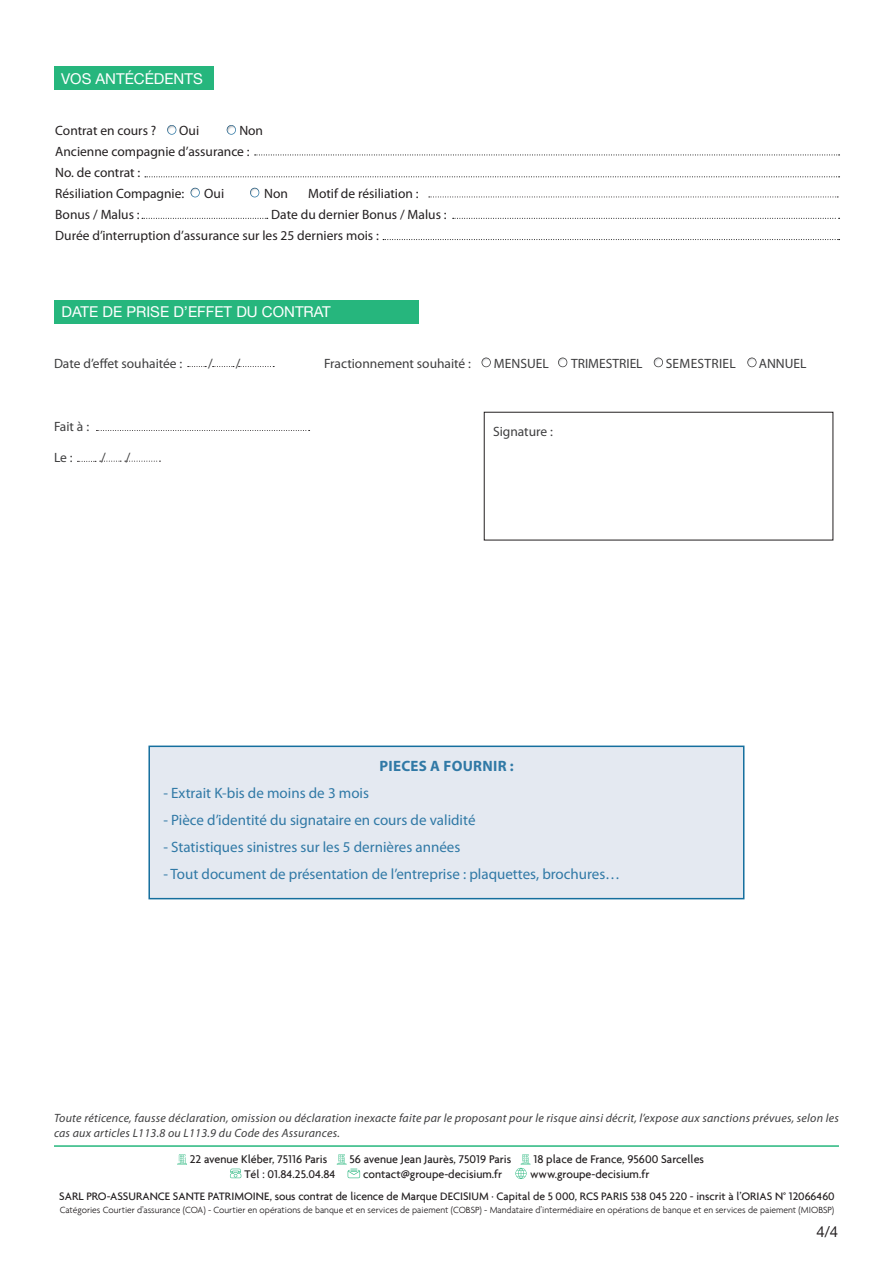
<style>
.page{position:relative;width:893px;height:1263px;background:#fff}
.page>*{position:absolute;margin:0;border:0;box-sizing:border-box;transform-origin:0 0}
.t1{font:15px "Myriad Pro";color:#3079a6}
.t2{font:15px "Helvetica Neue LT Std";color:#fff}
.t3{font:700 15px "Myriad Pro";letter-spacing:.02em;color:#3079a6}
.t4{font:15px "Helvetica Neue LT Std";color:#231f20}
.t5{font:13.5px/21px "Myriad Pro";color:#231f20}
.t6{font:13.5px "Myriad Pro";color:#3e3e3f}
.t7{font:13.5px "Myriad Pro";letter-spacing:.02em;color:#3e3e3f}
.t8{font:italic 12px/14.4px "Myriad Pro";letter-spacing:.02em;color:#3e3e3f}
.t9{font:500 12px "Agenda";color:#231f20}
.t10{font:500 11.7px "Agenda";color:#231f20}
.t11{font:300 9.6px "Agenda";color:#231f20}
</style>
<div class="page">
<div style="left:55px;top:300px;width:364px;height:24px;background:#26b67d"></div>
<svg style="left:482px;top:358px;width:9px;height:9px"></svg>
<svg style="left:558px;top:358px;width:9px;height:9px"></svg>
<svg style="left:654px;top:358px;width:9px;height:9px"></svg>
<svg style="left:747px;top:358px;width:9px;height:9px"></svg>
<svg style="left:96px;top:430px;width:214px;height:1px"></svg>
<svg style="left:77px;top:461px;width:83px;height:1px"></svg>
<svg style="left:188px;top:366px;width:18px;height:1px"></svg>
<svg style="left:213px;top:366px;width:61px;height:1px"></svg>
<div style="left:148px;top:745px;width:596px;height:154px;background:#e4e9f1;border:2px solid #156f9e"></div>
<hr style="left:54px;top:1145px;width:785px;height:2px;background:#26b67d">
<svg style="left:230px;top:1169px;width:11px;height:9px"></svg>
<svg style="left:177px;top:1154px;width:10px;height:11px"></svg>
<svg style="left:337px;top:1154px;width:23px;height:24px"></svg>
<svg style="left:515px;top:1154px;width:15px;height:25px"></svg>
<div style="left:54px;top:66px;width:160px;height:24px;background:#26b67d"></div>
<svg style="left:142px;top:218px;width:126px;height:1px"></svg>
<svg style="left:145px;top:176px;width:695px;height:1px"></svg>
<svg style="left:255px;top:155px;width:585px;height:1px"></svg>
<svg style="left:167px;top:125px;width:9px;height:10px"></svg>
<svg style="left:191px;top:188px;width:9px;height:9px"></svg>
<svg style="left:227px;top:125px;width:9px;height:10px"></svg>
<svg style="left:250px;top:188px;width:9px;height:9px"></svg>
<svg style="left:429px;top:197px;width:409px;height:1px"></svg>
<svg style="left:453px;top:218px;width:387px;height:1px"></svg>
<svg style="left:383px;top:239px;width:457px;height:1px"></svg>
<p class="t2" style="left:61px;top:69px;width:143px">VOS ANTÉCÉDENTS</p>
<p class="t5" style="left:55px;top:119px;width:103px">Contrat en cours ?</p>
<p class="t5" style="left:179px;top:119px;width:21px">Oui</p>
<p class="t5" style="left:55px;top:119px;width:209px;text-indent:184px">Non<br>Ancienne compagnie d’assurance :<br>No. de contrat :<br>Résiliation Compagnie:</p>
<p class="t5" style="left:204px;top:182px;width:21px">Oui</p>
<p class="t5" style="left:264px;top:182px;width:25px">Non</p>
<p class="t5" style="left:308px;top:182px;width:112px">Motif de résiliation :</p>
<p class="t5" style="left:55px;top:203px;width:86px">Bonus / Malus :</p>
<p class="t5" style="left:55px;top:203px;width:393px;text-indent:216px">Date du dernier Bonus / Malus :<br>Durée d’interruption d’assurance sur les 25 derniers mois :</p>
<p class="t2" style="left:62px;top:303px;width:271px">DATE DE PRISE D’EFFET DU CONTRAT</p>
<p class="t6" style="left:54px;top:355px;width:130px">Date d’effet souhaitée :</p>
<p class="t6" style="left:208px;top:355px;width:6px">/</p>
<p class="t6" style="left:236px;top:355px;width:6px">/</p>
<p class="t6" style="left:324px;top:355px;width:149px">Fractionnement souhaité :</p>
<p class="t6" style="left:494px;top:355px;width:56px">MENSUEL</p>
<p class="t6" style="left:571px;top:355px;width:73px">TRIMESTRIEL</p>
<p class="t7" style="left:666px;top:355px;width:72px">SEMESTRIEL</p>
<p class="t6" style="left:759px;top:355px;width:49px">ANNUEL</p>
<p class="t6" style="left:54px;top:418px;width:37px">Fait à :</p>
<p class="t6" style="left:54px;top:449px;width:20px">Le :</p>
<p class="t6" style="left:101px;top:449px;width:6px">/</p>
<p class="t6" style="left:126px;top:449px;width:6px">/</p>
<p class="t6" style="left:493px;top:423px;width:61px">Signature :</p>
<p class="t3" style="left:379px;top:756px;width:136px">PIECES A FOURNIR :</p>
<p class="t1" style="left:163px;top:783px;width:207px">- Extrait K-bis de moins de 3 mois</p>
<p class="t1" style="left:163px;top:810px;width:314px">- Pièce d’identité du signataire en cours de validité</p>
<p class="t1" style="left:163px;top:837px;width:298px">- Statistiques sinistres sur les 5 dernières années</p>
<p class="t1" style="left:163px;top:864px;width:458px">- Tout document de présentation de l’entreprise : plaquettes, brochures…</p>
<p class="t8" style="left:54px;top:1111px;width:786px">Toute réticence, fausse déclaration, omission ou déclaration inexacte faite par le proposant pour le risque ainsi décrit, l’expose aux sanctions prévues, selon les cas aux articles L113.8 ou L113.9 du Code des Assurances.</p>
<p class="t9" style="left:190px;top:1152px;width:139px">22 avenue Kléber, 75116 Paris</p>
<p class="t9" style="left:349px;top:1152px;width:163px">56 avenue Jean Jaurès, 75019 Paris</p>
<p class="t9" style="left:533px;top:1152px;width:172px">18 place de France, 95600 Sarcelles</p>
<p class="t9" style="left:244px;top:1166px;width:93px">Tél : 01.84.25.04.84</p>
<p class="t9" style="left:363px;top:1166px;width:141px">contact@groupe-decisium.fr</p>
<p class="t9" style="left:530px;top:1166px;width:121px">www.groupe-decisium.fr</p>
<p class="t10" style="left:59px;top:1189px;width:777px">SARL PRO-ASSURANCE SANTE PATRIMOINE, sous contrat de licence de Marque DECISIUM · Capital de 5 000, RCS PARIS 538 045 220 - inscrit à l’ORIAS N° 12066460</p>
<p class="t11" style="left:60px;top:1204px;width:776px">Catégories Courtier d’assurance (COA) - Courtier en opérations de banque et en services de paiement (COBSP) - Mandataire d’intermédiaire en opérations de banque et en services de paiement (MIOBSP)</p>
<p class="t4" style="left:816px;top:1222px;width:23px">4/4</p>
</div>
